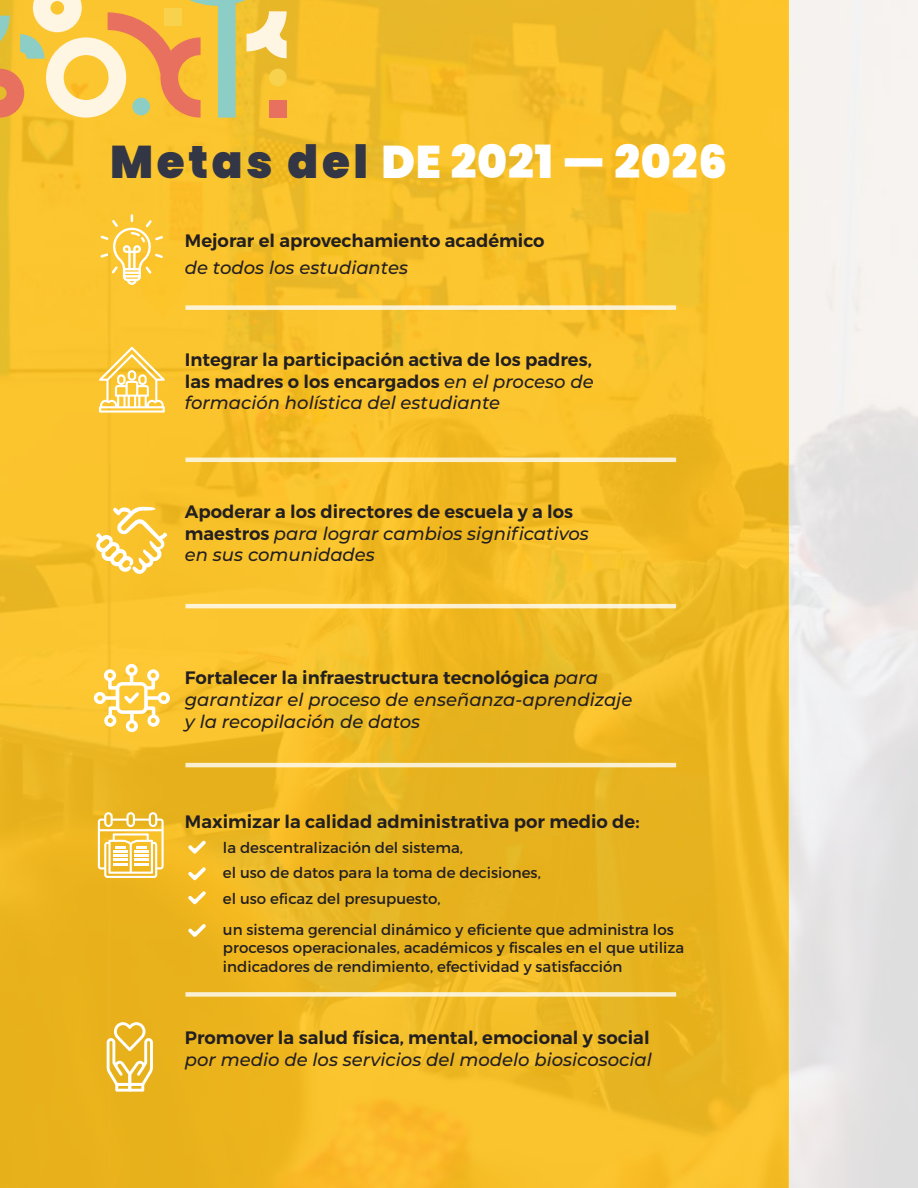
<style>
.page{position:relative;width:918px;height:1188px;background:#fff}
.page>*{position:absolute;margin:0;border:0;box-sizing:border-box;transform-origin:0 0}
.t1{font:900 45.75px "Poppins";letter-spacing:.02em;color:#fff}
.t2{font:italic 500 18px/21.6px "Montserrat";color:#231f20}
.t3{font:600 18px/21.6px "Montserrat";color:#231f20;text-align:justify}
.t4{font:15px/25.2px "Montserrat";color:#231f20}
.s1{color:#333645}
.s2{font-weight:500;font-style:italic}
.s3{font-weight:600;font-style:normal}
</style>
<div class="page">
<div style="left:788px;top:0;width:130px;height:1188px;background:linear-gradient(to right,#f1eeed,#e8e6e6)"></div>
<div style="left:0;top:1px;width:788px;height:1187px;background:linear-gradient(to right,#f3bc27,#f2bc27)"></div>
<svg style="left:0;top:0;width:289px;height:118px"></svg>
<div style="left:269px;top:100px;width:18px;height:18px;background:#e8705e"></div>
<div style="left:269px;top:69px;width:18px;height:17px;background:#f8d24c;border-radius:50%"></div>
<svg style="left:99px;top:347px;width:66px;height:66px"></svg>
<svg style="left:96px;top:507px;width:71px;height:67px"></svg>
<svg style="left:94px;top:664px;width:76px;height:68px"></svg>
<svg style="left:98px;top:812px;width:66px;height:66px"></svg>
<svg style="left:107px;top:1022px;width:46px;height:70px"></svg>
<svg style="left:100px;top:214px;width:63px;height:71px"></svg>
<svg style="left:188px;top:841px;width:18px;height:13px"></svg>
<svg style="left:188px;top:867px;width:18px;height:13px"></svg>
<svg style="left:188px;top:891px;width:18px;height:13px"></svg>
<svg style="left:188px;top:924px;width:18px;height:13px"></svg>
<div style="left:185px;top:305px;width:491px;height:5px;background:#fef3d5"></div>
<hr style="left:185px;top:458px;width:491px;height:4px;background:#fcf1d3">
<hr style="left:185px;top:604px;width:491px;height:4px;background:#fdf2d4">
<hr style="left:185px;top:763px;width:491px;height:4px;background:#faefd2">
<div style="left:185px;top:992px;width:491px;height:5px;background:#fbf0d3"></div>
<h1 class="t1" style="left:110px;top:136px;width:618px"><span class="s1">Metas del</span> DE 2021 — 2026</h1>
<p class="t3" style="left:185px;top:230px;width:361px">Mejorar el aprovechamiento académico</p>
<p class="t2" style="left:185px;top:256px;width:225px">de todos los estudiantes</p>
<p class="t3" style="left:185px;top:349px;width:410px">Integrar la participación activa de los padres, las madres o los encargados <span class="s2">en el proceso de formación holística del estudiante</span></p>
<p class="t2" style="left:185px;top:500px;width:406px"><span class="s3">Apoderar a los directores de escuela y a los maestros</span> para lograr cambios significativos en sus comunidades</p>
<p class="t2" style="left:185px;top:666px;width:449px"><span class="s3">Fortalecer la infraestructura tecnológica</span> para garantizar el proceso de enseñanza-aprendizaje y la recopilación de datos</p>
<p class="t3" style="left:185px;top:811px;width:456px">Maximizar la calidad administrativa por medio de:</p>
<p class="t4" style="left:223px;top:835px;width:319px">la descentralización del sistema,<br>el uso de datos para la toma de decisiones, el uso eficaz del presupuesto,</p>
<p class="t4" style="left:223px;top:920px;width:463px;line-height:18.6px">un sistema gerencial dinámico y eficiente que administra los procesos operacionales, académicos y fiscales en el que utiliza indicadores de rendimiento, efectividad y satisfacción</p>
<p class="t3" style="left:185px;top:1027px;width:466px">Promover la salud física, mental, emocional y social</p>
<p class="t2" style="left:185px;top:1048px;width:468px">por medio de los servicios del modelo biosicosocial</p>
</div>
